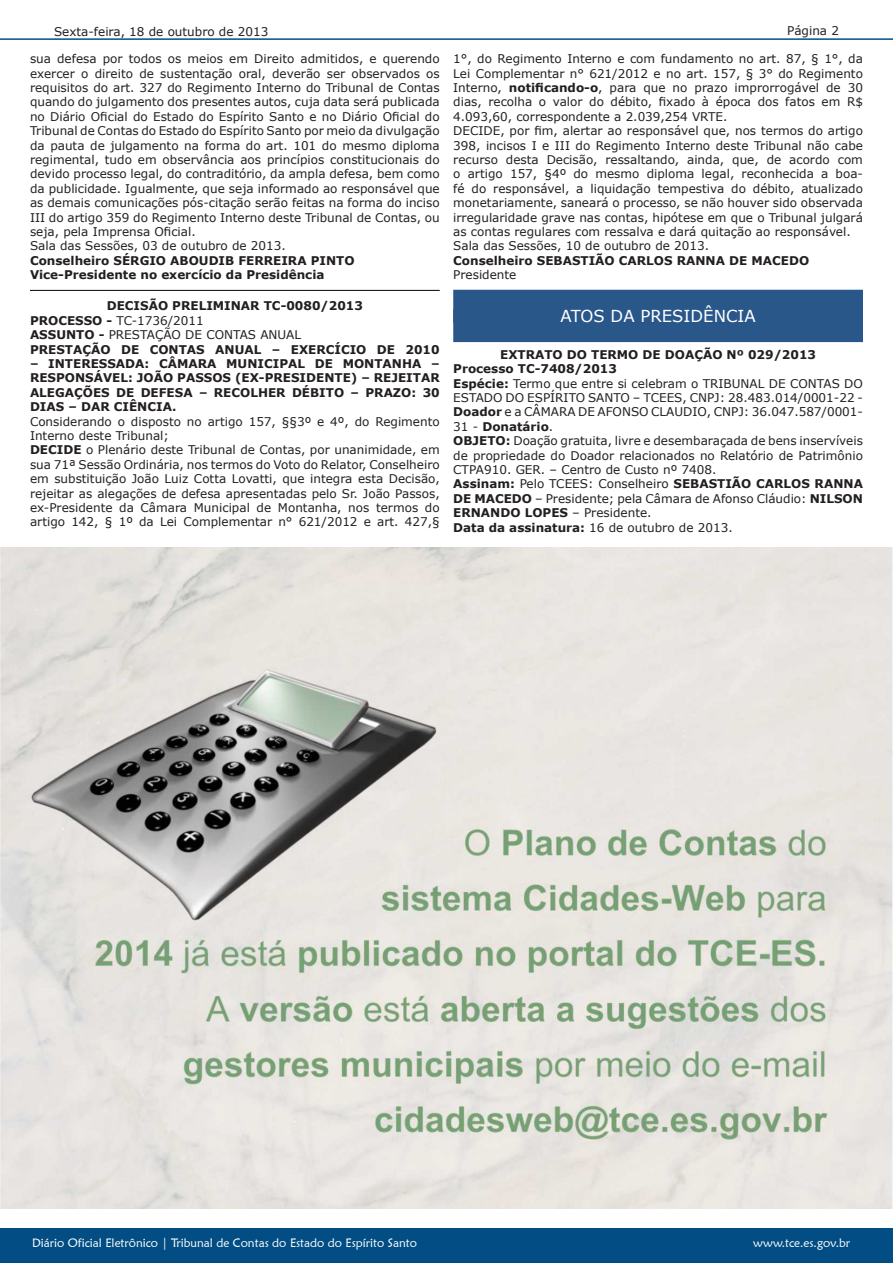
<style>
.page{position:relative;width:893px;height:1263px;background:#fff}
.page>*{position:absolute;margin:0;border:0;box-sizing:border-box;transform-origin:0 0}
.Seção{font:16.5px "Verdana";color:#fff}
.Notícia{font:12px/14.4px "Verdana";color:#231f20;text-align:justify}
.Notícia-2{font:700 12px/14.4px "Verdana";color:#231f20;text-align:justify}
.t1{font:12px "Maiandra GD";color:#fff}
.s1{font-weight:700}
</style>
<div class="page">
<div style="left:0;top:1229px;width:893px;height:34px;background:#024e84"></div>
<hr style="left:0;top:38px;width:893px;height:2px;background:#024e84">
<div style="left:453px;top:290px;width:410px;height:32px;background:#29578a"></div>
<div style="left:453px;top:309px;width:410px;height:33px;background:#29578a"></div>
<hr style="left:30px;top:290px;width:410px;height:1px;background:#231f20">
<img style="left:0;top:548px;width:893px;height:661px">
<p class="Notícia" style="left:54px;top:24px;width:216px">Sexta-feira, 18 de outubro de 2013</p>
<p class="Notícia" style="left:30px;top:51px;width:411px">sua defesa por todos os meios em Direito admitidos, e querendo exercer o direito de sustentação oral, deverão ser observados os requisitos do art. 327 do Regimento Interno do Tribunal de Contas quando do julgamento dos presentes autos, cuja data será publicada no Diário Oficial do Estado do Espírito Santo e no Diário Oficial do Tribunal de Contas do Estado do Espírito Santo por meio da divulgação da pauta de julgamento na forma do art. 101 do mesmo diploma regimental, tudo em observância aos princípios constitucionais do devido processo legal, do contraditório, da ampla defesa, bem como da publicidade. Igualmente, que seja informado ao responsável que as demais comunicações pós-citação serão feitas na forma do inciso III do artigo 359 do Regimento Interno deste Tribunal de Contas, ou seja, pela Imprensa Oficial.</p>
<p class="Notícia" style="left:30px;top:239px;width:257px">Sala das Sessões, 03 de outubro de 2013.</p>
<p class="Notícia-2" style="left:30px;top:253px;width:326px">Conselheiro SÉRGIO ABOUDIB FERREIRA PINTO</p>
<p class="Notícia-2" style="left:30px;top:267px;width:296px">Vice-Presidente no exercício da Presidência</p>
<p class="Notícia-2" style="left:107px;top:298px;width:258px">DECISÃO PRELIMINAR TC-0080/2013</p>
<p class="Notícia" style="left:30px;top:313px;width:175px"><span class="s1">PROCESSO -</span> TC-1736/2011</p>
<p class="Notícia" style="left:30px;top:327px;width:273px"><span class="s1">ASSUNTO -</span> PRESTAÇÃO DE CONTAS ANUAL</p>
<p class="Notícia-2" style="left:30px;top:342px;width:411px">PRESTAÇÃO DE CONTAS ANUAL – EXERCÍCIO DE 2010</p>
<p class="Notícia-2" style="left:30px;top:356px;width:411px">– INTERESSADA: CÂMARA MUNICIPAL DE MONTANHA – RESPONSÁVEL: JOÃO PASSOS (EX-PRESIDENTE) – REJEITAR ALEGAÇÕES DE DEFESA – RECOLHER DÉBITO – PRAZO: 30<br>DIAS – DAR CIÊNCIA.</p>
<p class="Notícia" style="left:30px;top:414px;width:411px">Considerando o disposto no artigo 157, §§3º e 4º, do Regimento<br>Interno deste Tribunal;</p>
<p class="Notícia" style="left:30px;top:443px;width:411px"><span class="s1">DECIDE</span> o Plenário deste Tribunal de Contas, por unanimidade, em sua 71ª Sessão Ordinária, nos termos do Voto do Relator, Conselheiro em substituição João Luiz Cotta Lovatti, que integra esta Decisão, rejeitar as alegações de defesa apresentadas pelo Sr. João Passos, ex-Presidente da Câmara Municipal de Montanha, nos termos do artigo 142, § 1º da Lei Complementar n° 621/2012 e art. 427,§</p>
<p class="Notícia" style="left:787px;top:23px;width:53px">Página 2</p>
<p class="Notícia" style="left:453px;top:51px;width:411px">1°, do Regimento Interno e com fundamento no art. 87, § 1°, da Lei Complementar n° 621/2012 e no art. 157, § 3° do Regimento Interno, <span class="s1">notificando-o</span>, para que no prazo improrrogável de 30 dias, recolha o valor do débito, fixado à época dos fatos em R$ 4.093,60, correspondente a 2.039,254 VRTE.</p>
<p class="Notícia" style="left:453px;top:123px;width:411px">DECIDE, por fim, alertar ao responsável que, nos termos do artigo 398, incisos I e III do Regimento Interno deste Tribunal não cabe recurso desta Decisão, ressaltando, ainda, que, de acordo com o artigo 157, §4º do mesmo diploma legal, reconhecida a boa&shy;fé do responsável, a liquidação tempestiva do débito, atualizado monetariamente, saneará o processo, se não houver sido observada irregularidade grave nas contas, hipótese em que o Tribunal julgará as contas regulares com ressalva e dará quitação ao responsável.</p>
<p class="Notícia" style="left:453px;top:239px;width:257px">Sala das Sessões, 10 de outubro de 2013.</p>
<p class="Notícia-2" style="left:453px;top:253px;width:357px">Conselheiro SEBASTIÃO CARLOS RANNA DE MACEDO</p>
<p class="Notícia" style="left:453px;top:267px;width:65px">Presidente</p>
<p class="Seção" style="left:560px;top:305px;width:197px">ATOS DA PRESIDÊNCIA</p>
<p class="Notícia-2" style="left:500px;top:347px;width:317px">EXTRATO DO TERMO DE DOAÇÃO Nº 029/2013</p>
<p class="Notícia-2" style="left:453px;top:361px;width:165px">Processo TC-7408/2013</p>
<p class="Notícia" style="left:453px;top:376px;width:411px"><span class="s1">Espécie:</span> Termo que entre si celebram o TRIBUNAL DE CONTAS DO ESTADO DO ESPÍRITO SANTO – TCEES, CNPJ: 28.483.014/0001-22 - <span class="s1">Doador</span> e a CÂMARA DE AFONSO CLAUDIO, CNPJ: 36.047.587/0001- 31 - <span class="s1">Donatário</span>.</p>
<p class="Notícia" style="left:453px;top:433px;width:411px"><span class="s1">OBJETO:</span> Doação gratuita, livre e desembaraçada de bens inservíveis de propriedade do Doador relacionados no Relatório de Patrimônio CTPA910. GER. – Centro de Custo nº 7408.</p>
<p class="Notícia" style="left:453px;top:477px;width:411px"><span class="s1">Assinam:</span> Pelo TCEES: Conselheiro <span class="s1">SEBASTIÃO CARLOS RANNA DE MACEDO</span> – Presidente; pela Câmara de Afonso Cláudio: <span class="s1">NILSON ERNANDO LOPES</span> – Presidente.</p>
<p class="Notícia" style="left:453px;top:520px;width:281px"><span class="s1">Data da assinatura:</span> 16 de outubro de 2013.</p>
<p class="t1" style="left:32px;top:1235px;width:386px">Diário Oficial Eletrônico | Tribunal de Contas do Estado do Espírito Santo</p>
<p class="t1" style="left:753px;top:1235px;width:98px">www.tce.es.gov.br</p>
</div>
